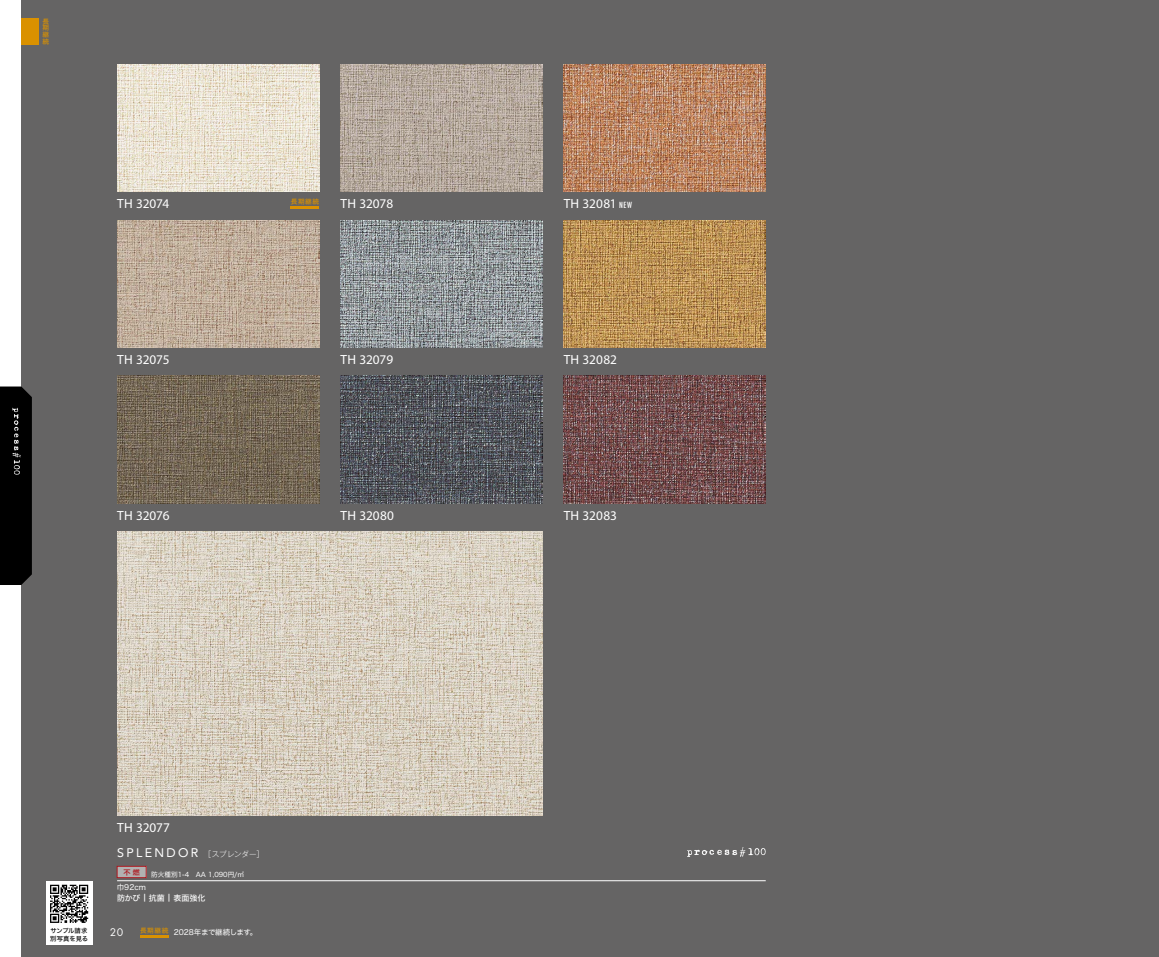
<style>
.page{position:relative;width:1159px;height:957px;background:#fff}
.page>*{position:absolute;margin:0;border:0;box-sizing:border-box;transform-origin:0 0}
.t1{font:13.25px "Myriad Pro";letter-spacing:.005em;color:#fff}
.t2{font:12.5px "Avenir";letter-spacing:.19em;color:#fff}
.t3{font:11.5px "Futura PT";color:#fff}
.t4{font:8px "Hira Kaku Std N W5";color:#fff}
.t5{font:7.5px "Hira Kaku Std N W4";letter-spacing:-.03em;color:#fff}
.t6{font:7.5px "Hira Kaku Std N W4";color:#fff}
.t7{font:7.12px "Hira Kaku Std N W6";color:#ad181f}
.t8{font:6.62px "Hira Kaku Std N W4";color:#fff}
.t9{font:6.62px/6.9px "Hira Kaku Std N W5";color:#da9100;text-align:justify}
.t10{font:6.25px/8px "Hira Kaku Std N W5";letter-spacing:-.005em;color:#000}
.s1{font-family:"Futura PT Cond";font-weight:500;font-size:9.25px}
.s2{font-family:"Gothic MB101 Pro";font-weight:300;font-size:7.5px}
</style>
<div class="page">
<div style="left:21px;top:0;width:1138px;height:957px;background:#656464"></div>
<svg style="left:687px;top:847px;width:79px;height:10px"></svg>
<div style="left:117px;top:866px;width:29px;height:11px;background:#b1b1b1"></div>
<div style="left:117px;top:866px;width:30px;height:12px;border:1px solid #ad181f"></div>
<hr style="left:117px;top:880px;width:649px;height:1px;background:#fff">
<hr style="left:291px;top:207px;width:28px;height:2px;background:#da9100">
<hr style="left:140px;top:935px;width:28px;height:2px;background:#da9100">
<div style="left:21px;top:18px;width:18px;height:26px;background:#da9100"></div>
<div style="left:46px;top:881px;width:46px;height:63px;background:#fff"></div>
<svg style="left:50px;top:884px;width:38px;height:39px"></svg>
<svg style="left:0;top:386px;width:32px;height:199px;background:#070707"></svg>
<img style="left:564px;top:376px;width:202px;height:127px">
<img style="left:340px;top:376px;width:202px;height:127px">
<img style="left:117px;top:532px;width:425px;height:283px">
<img style="left:117px;top:376px;width:202px;height:127px">
<img style="left:564px;top:220px;width:202px;height:127px">
<img style="left:340px;top:220px;width:202px;height:127px">
<img style="left:117px;top:220px;width:202px;height:127px">
<img style="left:564px;top:64px;width:202px;height:127px">
<img style="left:340px;top:64px;width:202px;height:127px">
<img style="left:117px;top:64px;width:202px;height:127px">
<p class="t9" style="left:42px;top:18px;width:8px">長期継続</p>
<p class="t1" style="left:117px;top:196px;width:54px">TH 32074</p>
<p class="t1" style="left:117px;top:351px;width:54px">TH 32075</p>
<p class="t9" style="left:291px;top:198px;width:30px">長期継続</p>
<p class="t1" style="left:340px;top:196px;width:54px">TH 32078</p>
<p class="t1" style="left:340px;top:351px;width:54px">TH 32079</p>
<p class="t1" style="left:564px;top:196px;width:70px">TH 32081 <span class="s1">NEW</span></p>
<p class="t1" style="left:564px;top:351px;width:55px">TH 32082</p>
<p class="t1" style="left:117px;top:507px;width:54px">TH 32076</p>
<p class="t1" style="left:340px;top:507px;width:55px">TH 32080</p>
<p class="t1" style="left:564px;top:507px;width:55px">TH 32083</p>
<p class="t1" style="left:117px;top:819px;width:54px">TH 32077</p>
<p class="t2" style="left:117px;top:842px;width:148px">SPLENDOR <span class="s2">［スプレンダー］</span></p>
<p class="t8" style="left:151px;top:870px;width:94px">防火種別1-4　AA 1,090円/㎡</p>
<p class="t6" style="left:117px;top:881px;width:31px">巾92cm</p>
<p class="t4" style="left:117px;top:891px;width:90px">防かび | 抗菌 | 表面強化</p>
<p class="t7" style="left:123px;top:866px;width:18px">不 燃</p>
<p class="t10" style="left:50px;top:926px;width:40px">サンプル請求別写真を見る</p>
<p class="t3" style="left:110px;top:925px;width:15px">20</p>
<p class="t5" style="left:140px;top:926px;width:119px"><sup>長期継続</sup> 2028年まで継続します。</p>
</div>
